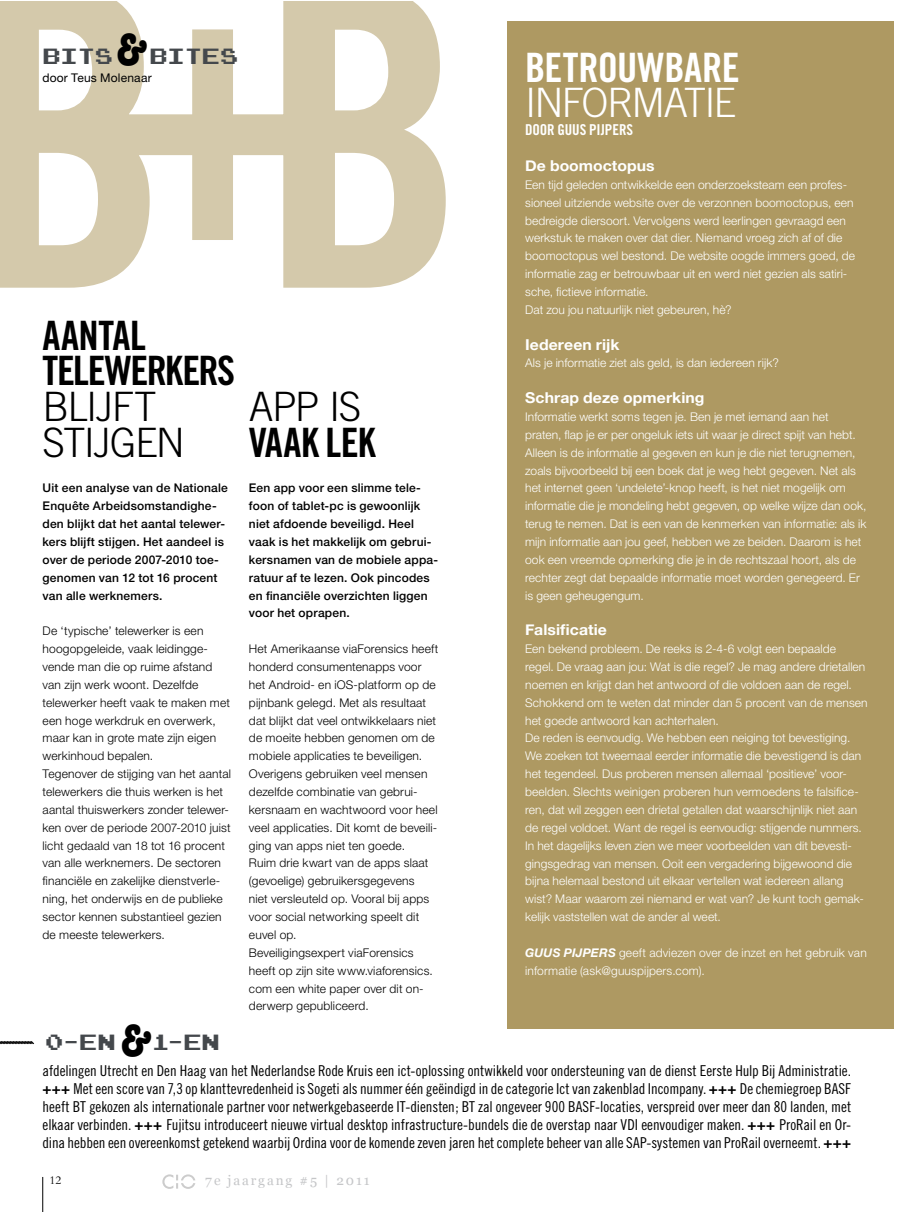
<style>
.page{position:relative;width:915px;height:1212px;background:#fff}
.page>*{position:absolute;margin:0;border:0;box-sizing:border-box;transform-origin:0 0}
.t1{font:45.75px "American Typewriter LT Bold Cond A";color:#000}
.t2{font:40.5px/35.7px "Trade Gothic Bold Cond Twenty";letter-spacing:-.025em;color:#000}
.t3{font:300 40.5px/35.7px "Trade Gothic";letter-spacing:-.045em;color:#000}
.t4{font:40.5px "Trade Gothic Bold Cond Twenty";letter-spacing:-.01em;color:#fff}
.t5{font:300 40.5px "Trade Gothic";letter-spacing:-.055em;color:#fff}
.t6{font:24px "Joystix";letter-spacing:-.02em;color:#44484c}
.t7{font:15px/18px "Trade Gothic Cond Eighteen";letter-spacing:-.005em;color:#000;text-align:justify}
.t8{font:700 15px "Helvetica Neue";letter-spacing:.005em;color:#fff;scale:1.05 1}
.t9{font:15px "Trade Gothic Bold Cond Twenty";letter-spacing:-.01em;color:#fff}
.t10{font:13.5px "Georgia";letter-spacing:.14em;color:#c5c6c8}
.t11{font:300 12px/17.9px "Helvetica Neue LT";letter-spacing:.005em;color:#fff}
.t12{font:300 12px/17.9px "Helvetica Neue LT";letter-spacing:.015em;color:#000}
.t13{font:500 12px/17.9px "Helvetica Neue LT";letter-spacing:.015em;color:#000}
.t14{font:12px "Helvetica Neue LT";letter-spacing:.015em;color:#000}
.s1{font-weight:700;font-style:italic}
.s2{font-family:"Trade Gothic Bold Two"}
</style>
<div class="page">
<hr style="left:42px;top:1177px;width:1px;height:35px;background:#000">
<svg style="left:162px;top:1174px;width:33px;height:15px"></svg>
<svg style="left:0;top:1px;width:445px;height:287px;fill:#d4c9ab"></svg>
<svg style="left:0;top:1041px;width:34px;height:3px"></svg>
<div style="left:507px;top:21px;width:386px;height:1007px;background:#ae9962"></div>
<h1 class="t1" style="left:117px;top:23px;width:32px">C</h1>
<h3 class="t6" style="left:43px;top:44px;width:72px">BITS</h3>
<h3 class="t6" style="left:149px;top:44px;width:90px">BITES</h3>
<p class="t14" style="left:43px;top:71px;width:111px">door Teus Molenaar</p>
<h2 class="t2" style="left:43px;top:317px;width:194px">AANTAL<br>TELEWERKERS</h2>
<h2 class="t3" style="left:43px;top:388px;width:144px">BLIJFT<br>STIJGEN</h2>
<p class="t13" style="left:43px;top:479px;width:187px">Uit een analyse van de Nationale<br>Enquête Arbeidsomstandighe&shy;den blijkt dat het aantal telewer&shy;kers blijft stijgen. Het aandeel is over de periode 2007-2010 toe&shy;genomen van 12 tot 16 procent van alle werknemers.</p>
<p class="t12" style="left:43px;top:622px;width:190px">De ‘typische’ telewerker is een hoogopgeleide, vaak leidingge&shy;vende man die op ruime afstand van zijn werk woont. Dezelfde telewerker heeft vaak te maken met een hoge werkdruk en overwerk, maar kan in grote mate zijn eigen werkinhoud bepalen.<br>Tegenover de stijging van het aantal telewerkers die thuis werken is het aantal thuiswerkers zonder telewer&shy;ken over de periode 2007-2010 juist licht gedaald van 18 tot 16 procent van alle werknemers. De sectoren financiële en zakelijke dienstverle&shy;ning, het onderwijs en de publieke sector kennen substantieel gezien de meeste telewerkers.</p>
<h2 class="t3" style="left:249px;top:388px;width:114px">APP IS</h2>
<h2 class="t2" style="left:249px;top:424px;width:128px">VAAK LEK</h2>
<p class="t13" style="left:249px;top:479px;width:190px">Een app voor een slimme tele&shy;foon of tablet-pc is gewoonlijk niet afdoende beveiligd. Heel vaak is het makkelijk om gebrui&shy;kersnamen van de mobiele appa&shy;ratuur af te lezen. Ook pincodes en financiële overzichten liggen voor het oprapen.</p>
<p class="t12" style="left:249px;top:640px;width:191px">Het Amerikaanse viaForensics heeft honderd consumentenapps voor het Android- en iOS-platform op de pijnbank gelegd. Met als resultaat dat blijkt dat veel ontwikkelaars niet de moeite hebben genomen om de mobiele applicaties te beveiligen.<br>Overigens gebruiken veel mensen dezelfde combinatie van gebrui&shy;kersnaam en wachtwoord voor heel veel applicaties. Dit komt de beveili&shy;ging van apps niet ten goede.<br>Ruim drie kwart van de apps slaat (gevoelige) gebruikersgegevens<br>niet versleuteld op. Vooral bij apps voor social networking speelt dit euvel op.<br>Beveiligingsexpert viaForensics heeft op zijn site www.viaforensics. com een white paper over dit on&shy;derwerp gepubliceerd.</p>
<h2 class="t4" style="left:525px;top:43px;width:216px">BETROUWBARE</h2>
<h2 class="t5" style="left:525px;top:79px;width:212px">INFORMATIE</h2>
<p class="t9" style="left:525px;top:121px;width:109px">DOOR GUUS PIJPERS</p>
<p class="t8" style="left:525px;top:156px;width:125px">De boomoctopus</p>
<p class="t11" style="left:525px;top:175px;width:331px">Een tijd geleden ontwikkelde een onderzoeksteam een profes&shy;sioneel uitziende website over de verzonnen boomoctopus, een bedreigde diersoort. Vervolgens werd leerlingen gevraagd een werkstuk te maken over dat dier. Niemand vroeg zich af of die boomoctopus wel bestond. De website oogde immers goed, de informatie zag er betrouwbaar uit en werd niet gezien als satiri&shy;sche, fictieve informatie.<br>Dat zou jou natuurlijk niet gebeuren, hè?</p>
<p class="t8" style="left:525px;top:335px;width:91px">Iedereen rijk</p>
<p class="t11" style="left:525px;top:354px;width:255px">Als je informatie ziet als geld, is dan iedereen rijk?</p>
<p class="t8" style="left:525px;top:388px;width:172px">Schrap deze opmerking</p>
<p class="t11" style="left:525px;top:408px;width:342px">Informatie werkt soms tegen je. Ben je met iemand aan het praten, flap je er per ongeluk iets uit waar je direct spijt van hebt.<br>Alleen is de informatie al gegeven en kun je die niet terugnemen, zoals bijvoorbeeld bij een boek dat je weg hebt gegeven. Net als het internet geen ‘undelete’-knop heeft, is het niet mogelijk om informatie die je mondeling hebt gegeven, op welke wijze dan ook, terug te nemen. Dat is een van de kenmerken van informatie: als ik mijn informatie aan jou geef, hebben we ze beiden. Daarom is het ook een vreemde opmerking die je in de rechtszaal hoort, als de rechter zegt dat bepaalde informatie moet worden genegeerd. Er is geen geheugengum.</p>
<p class="t8" style="left:525px;top:621px;width:79px">Falsificatie</p>
<p class="t11" style="left:525px;top:640px;width:344px">Een bekend probleem. De reeks is 2-4-6 volgt een bepaalde<br>regel. De vraag aan jou: Wat is die regel? Je mag andere drietallen noemen en krijgt dan het antwoord of die voldoen aan de regel.<br>Schokkend om te weten dat minder dan 5 procent van de mensen het goede antwoord kan achterhalen.<br>De reden is eenvoudig. We hebben een neiging tot bevestiging.<br>We zoeken tot tweemaal eerder informatie die bevestigend is dan het tegendeel. Dus proberen mensen allemaal ‘positieve’ voor&shy;beelden. Slechts weinigen proberen hun vermoedens te falsifice&shy;ren, dat wil zeggen een drietal getallen dat waarschijnlijk niet aan de regel voldoet. Want de regel is eenvoudig: stijgende nummers.<br>In het dagelijks leven zien we meer voorbeelden van dit bevesti&shy;gingsgedrag van mensen. Ooit een vergadering bijgewoond die bijna helemaal bestond uit elkaar vertellen wat iedereen allang wist? Maar waarom zei niemand er wat van? Je kunt toch gemak&shy;kelijk vaststellen wat de ander al weet.</p>
<p class="t11" style="left:525px;top:943px;width:343px"><span class="s1">GUUS PIJPERS</span> geeft adviezen over de inzet en het gebruik van informatie (ask@guuspijpers.com).</p>
<h1 class="t1" style="left:121px;top:1013px;width:32px">C</h1>
<h3 class="t6" style="left:45px;top:1030px;width:72px">0-EN</h3>
<h3 class="t6" style="left:152px;top:1030px;width:69px">1-EN</h3>
<p class="t7" style="left:43px;top:1061px;width:809px">afdelingen Utrecht en Den Haag van het Nederlandse Rode Kruis een ict-oplossing ontwikkeld voor ondersteuning van de dienst Eerste Hulp Bij Administratie. <span class="s2">+++</span> Met een score van 7,3 op klanttevredenheid is Sogeti als nummer één geëindigd in de categorie Ict van zakenblad Incompany. <span class="s2">+++</span> De chemiegroep BASF heeft BT gekozen als internationale partner voor netwerkgebaseerde IT-diensten; BT zal ongeveer 900 BASF-locaties, verspreid over meer dan 80 landen, met elkaar verbinden. <span class="s2">+++</span> Fujitsu introduceert nieuwe virtual desktop infrastructure-bundels die de overstap naar VDI eenvoudiger maken. <span class="s2">+++</span> ProRail en Or&shy;dina hebben een overeenkomst getekend waarbij Ordina voor de komende zeven jaren het complete beheer van alle SAP-systemen van ProRail overneemt. <span class="s2">+++</span></p>
<p class="t10" style="left:205px;top:1172px;width:166px">7e jaargang #5 | 2011</p>
</div>
